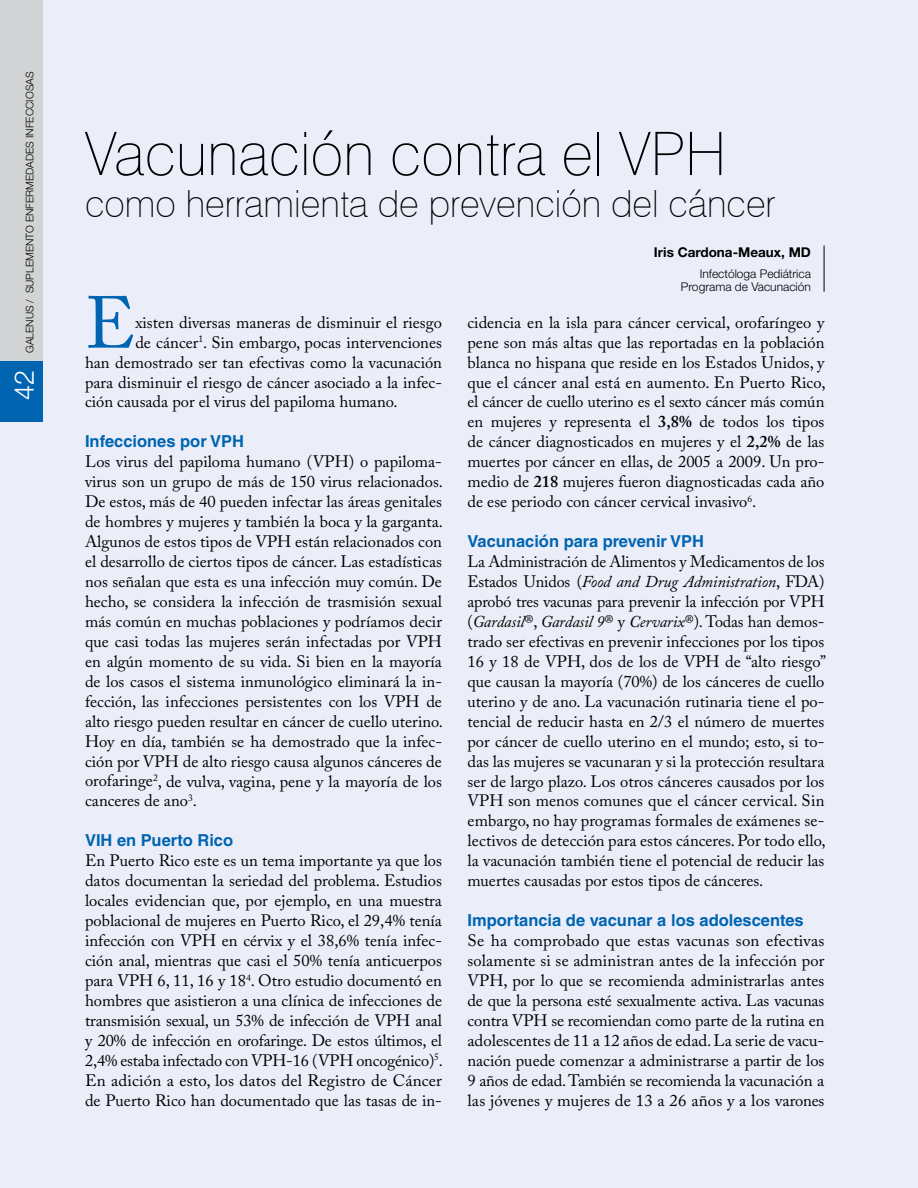
<style>
.page{position:relative;width:918px;height:1188px;background:#ebeef8}
.page>*{position:absolute;margin:0;border:0;box-sizing:border-box;transform-origin:0 0}
.t1{font:72.9px "Adobe Caslon Pro";color:#0064b1}
.t2{font:100 60px "Swiss 721 BT";color:#000}
.t3{font:100 37.5px "Swiss 721 BT";color:#000}
.t4{font:300 27px "Helvetica Neue";color:#fff}
.t5{font:16.5px/20px "Adobe Caslon Pro";color:#000;text-align:justify}
.t6{font:700 16.5px "Helvetica LT Std";color:#0064b1}
.t7{font:700 13.5px "Helvetica Neue";color:#000}
.t8{font:300 12px/13.5px "Helvetica Neue";color:#000;text-align:right}
.t9{font:300 10.5px "Helvetica Neue";color:#000}
.s1{font-weight:600}
.s2{font-style:italic}
</style>
<div class="page">
<hr style="left:824px;top:246px;width:1px;height:46px;background:#000">
<div style="left:0;top:0;width:43px;height:412px;background:#d1d3d4"></div>
<div style="left:0;top:361px;width:43px;height:61px;background:#0064b1"></div>
<p class="t9" style="left:23px;top:353px;width:283px;rotate:-90deg">GALENUS / SUPLEMENTO ENFERMEDADES INFECCIOSAS</p>
<h3 class="t4" style="left:8px;top:400px;width:32px;rotate:-90deg">42</h3>
<h2 class="t2" style="left:85px;top:117px;width:643px">Vacunación contra el VPH</h2>
<h3 class="t3" style="left:85px;top:181px;width:692px">como herramienta de prevención del cáncer</h3>
<h1 class="t1" style="left:85px;top:280px;width:52px">E</h1>
<p class="t5" style="left:135px;top:312px;width:308px">xisten diversas maneras de disminuir el riesgo</p>
<p class="t5" style="left:135px;top:332px;width:308px">de cáncer<sup>1</sup>. Sin embargo, pocas intervenciones</p>
<p class="t5" style="left:85px;top:352px;width:358px">han demostrado ser tan efectivas como la vacunación</p>
<p class="t5" style="left:85px;top:372px;width:358px">para disminuir el riesgo de cáncer asociado a la infec-</p>
<p class="t5" style="left:85px;top:392px;width:314px">ción causada por el virus del papiloma humano.</p>
<p class="t6" style="left:85px;top:431px;width:160px">Infecciones por VPH</p>
<p class="t5" style="left:85px;top:452px;width:360px">Los virus del papiloma humano (VPH) o papiloma&shy;virus son un grupo de más de 150 virus relacionados.<br>De estos, más de 40 pueden infectar las áreas genitales de hombres y mujeres y también la boca y la garganta.<br>Algunos de estos tipos de VPH están relacionados con el desarrollo de ciertos tipos de cáncer. Las estadísticas nos señalan que esta es una infección muy común. De hecho, se considera la infección de trasmisión sexual más común en muchas poblaciones y podríamos decir que casi todas las mujeres serán infectadas por VPH en algún momento de su vida. Si bien en la mayoría de los casos el sistema inmunológico eliminará la in&shy;fección, las infecciones persistentes con los VPH de alto riesgo pueden resultar en cáncer de cuello uterino.<br>Hoy en día, también se ha demostrado que la infec&shy;ción por VPH de alto riesgo causa algunos cánceres de orofaringe<sup>2</sup>, de vulva, vagina, pene y la mayoría de los canceres de ano<sup>3</sup>.</p>
<p class="t6" style="left:85px;top:830px;width:150px">VIH en Puerto Rico</p>
<p class="t5" style="left:85px;top:851px;width:360px">En Puerto Rico este es un tema importante ya que los datos documentan la seriedad del problema. Estudios locales evidencian que, por ejemplo, en una muestra poblacional de mujeres en Puerto Rico, el 29,4% tenía infección con VPH en cérvix y el 38,6% tenía infec&shy;ción anal, mientras que casi el 50% tenía anticuerpos para VPH 6, 11, 16 y 18<sup>4</sup>. Otro estudio documentó en hombres que asistieron a una clínica de infecciones de transmisión sexual, un 53% de infección de VPH anal y 20% de infección en orofaringe. De estos últimos, el 2,4% estaba infectado con VPH-16 (VPH oncogénico)<sup>5</sup>.<br>En adición a esto, los datos del Registro de Cáncer de Puerto Rico han documentado que las tasas de in-</p>
<p class="t7" style="left:654px;top:243px;width:158px">Iris Cardona-Meaux, MD</p>
<p class="t8" style="left:681px;top:266px;width:132px">Infectóloga Pediátrica<br>Programa de Vacunación</p>
<p class="t5" style="left:468px;top:312px;width:360px">cidencia en la isla para cáncer cervical, orofaríngeo y pene son más altas que las reportadas en la población blanca no hispana que reside en los Estados Unidos, y que el cáncer anal está en aumento. En Puerto Rico, el cáncer de cuello uterino es el sexto cáncer más común en mujeres y representa el <span class="s1">3,8%</span> de todos los tipos de cáncer diagnosticados en mujeres y el <span class="s1">2,2%</span> de las muertes por cáncer en ellas, de 2005 a 2009. Un pro&shy;medio de <span class="s1">218</span> mujeres fueron diagnosticadas cada año de ese periodo con cáncer cervical invasivo<sup>6</sup>.</p>
<p class="t6" style="left:468px;top:531px;width:238px">Vacunación para prevenir VPH</p>
<p class="t5" style="left:468px;top:551px;width:360px">La Administración de Alimentos y Medicamentos de los Estados Unidos (<span class="s2">Food and Drug Administration</span>, FDA) aprobó tres vacunas para prevenir la infección por VPH (<span class="s2">Gardasil</span>®, <span class="s2">Gardasil 9</span>® y <span class="s2">Cervarix</span>®). Todas han demos&shy;trado ser efectivas en prevenir infecciones por los tipos 16 y 18 de VPH, dos de los de VPH de “alto riesgo” que causan la mayoría (70%) de los cánceres de cuello uterino y de ano. La vacunación rutinaria tiene el po&shy;tencial de reducir hasta en 2/3 el número de muertes por cáncer de cuello uterino en el mundo; esto, si to&shy;das las mujeres se vacunaran y si la protección resultara ser de largo plazo. Los otros cánceres causados por los VPH son menos comunes que el cáncer cervical. Sin embargo, no hay programas formales de exámenes se&shy;lectivos de detección para estos cánceres. Por todo ello, la vacunación también tiene el potencial de reducir las muertes causadas por estos tipos de cánceres.</p>
<p class="t6" style="left:468px;top:910px;width:338px">Importancia de vacunar a los adolescentes</p>
<p class="t5" style="left:468px;top:930px;width:358px">Se ha comprobado que estas vacunas son efectivas solamente si se administran antes de la infección por VPH, por lo que se recomienda administrarlas antes de que la persona esté sexualmente activa. Las vacunas contra VPH se recomiendan como parte de la rutina en adolescentes de 11 a 12 años de edad. La serie de vacu&shy;nación puede comenzar a administrarse a partir de los 9 años de edad. También se recomienda la vacunación a las jóvenes y mujeres de 13 a 26 años y a los varones</p>
</div>
